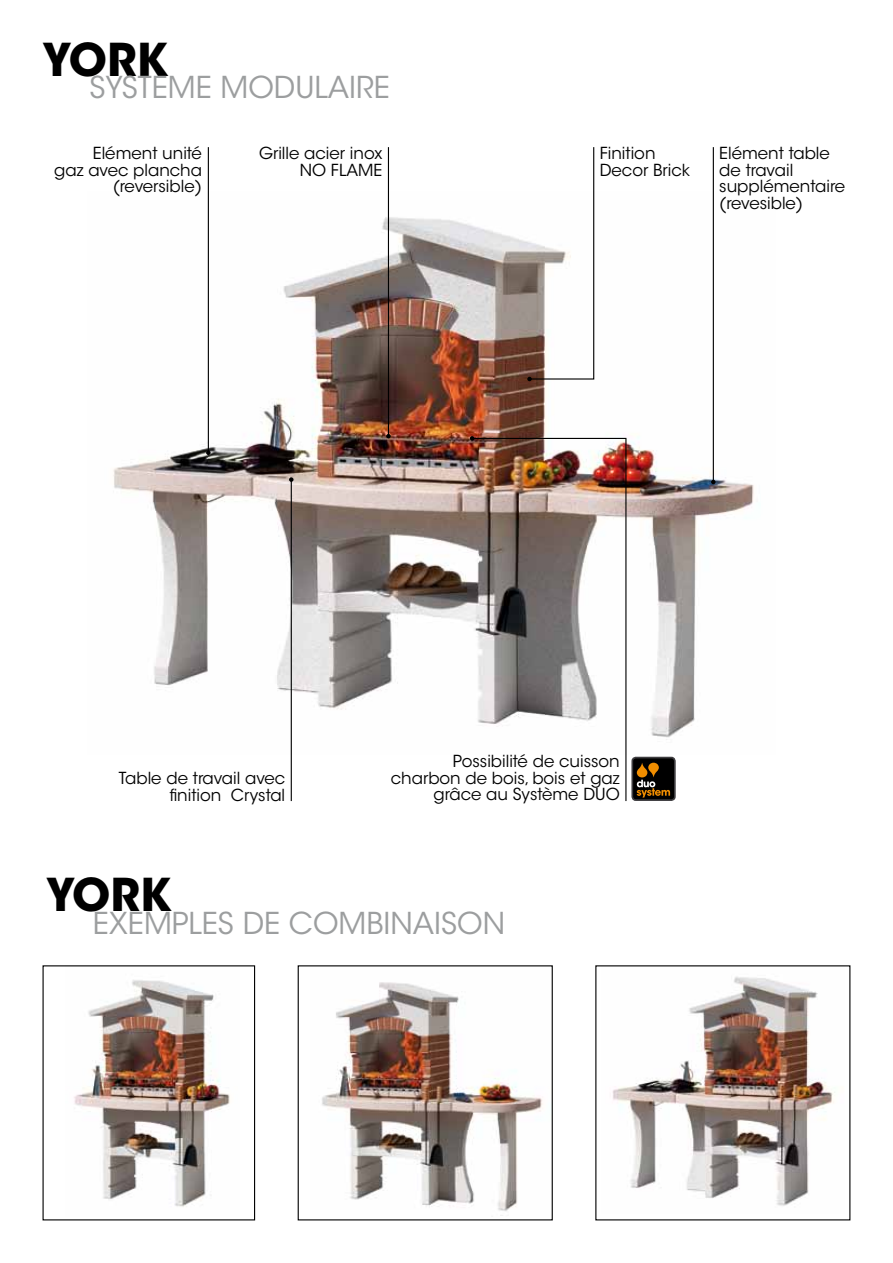
<style>
.page{position:relative;width:893px;height:1263px;background:#fff}
.page>*{position:absolute;margin:0;border:0;box-sizing:border-box;transform-origin:0 0}
.t1{font:700 45px "ITC Avant Garde Std";color:#000}
.t2{font:30px "ITC Avant Garde Std";color:#9c9e9f}
.t3{font:16.5px/16.5px "ITC Avant Garde Std";color:#000;text-align:right}
</style>
<div class="page">
<img style="left:113px;top:191px;width:641px;height:564px">
<hr style="left:208px;top:147px;width:1px;height:306px;background:#000">
<svg style="left:206px;top:450px;width:5px;height:5px"></svg>
<hr style="left:713px;top:147px;width:1px;height:335px;background:#000">
<svg style="left:711px;top:480px;width:5px;height:4px"></svg>
<hr style="left:388px;top:147px;width:1px;height:289px;background:#000">
<svg style="left:386px;top:434px;width:5px;height:4px"></svg>
<div style="left:632px;top:757px;width:43px;height:43px;background:#000;border-radius:4px"></div>
<div style="left:631px;top:757px;width:45px;height:44px;border:2px solid #3e3d40;border-radius:4px"></div>
<svg style="left:637px;top:763px;width:33px;height:34px"></svg>
<svg style="left:527px;top:147px;width:68px;height:234px"></svg>
<hr style="left:291px;top:480px;width:1px;height:321px;background:#000">
<svg style="left:289px;top:477px;width:5px;height:5px"></svg>
<img style="left:471px;top:437px;width:156px;height:364px">
<svg style="left:470px;top:436px;width:4px;height:5px"></svg>
<img style="left:74px;top:980px;width:156px;height:227px">
<img style="left:322px;top:982px;width:221px;height:234px">
<div style="left:298px;top:965px;width:255px;height:255px;border:1px solid #000"></div>
<img style="left:612px;top:976px;width:223px;height:230px">
<h1 class="t1" style="left:43px;top:30px;width:127px">YORK</h1>
<h2 class="t2" style="left:89px;top:69px;width:302px">SYSTEME MODULAIRE</h2>
<p class="t3" style="left:54px;top:145px;width:149px">Elément unité<br>gaz avec plancha (reversible)</p>
<p class="t3" style="left:259px;top:145px;width:125px">Grille acier inox<br>NO FLAME</p>
<p class="t3" style="left:600px;top:145px;width:92px;text-align:left">Finition<br>Decor Brick</p>
<p class="t3" style="left:719px;top:145px;width:127px;text-align:left">Elément table de travail supplémentaire (revesible)</p>
<p class="t3" style="left:119px;top:770px;width:168px">Table de travail avec finition Crystal</p>
<p class="t3" style="left:391px;top:753px;width:230px">Possibilité de cuisson charbon de bois, bois et gaz grâce au Système DUO</p>
<h1 class="t1" style="left:46px;top:866px;width:127px">YORK</h1>
<h2 class="t2" style="left:93px;top:904px;width:414px">EXEMPLES DE COMBINAISON</h2>
</div>
